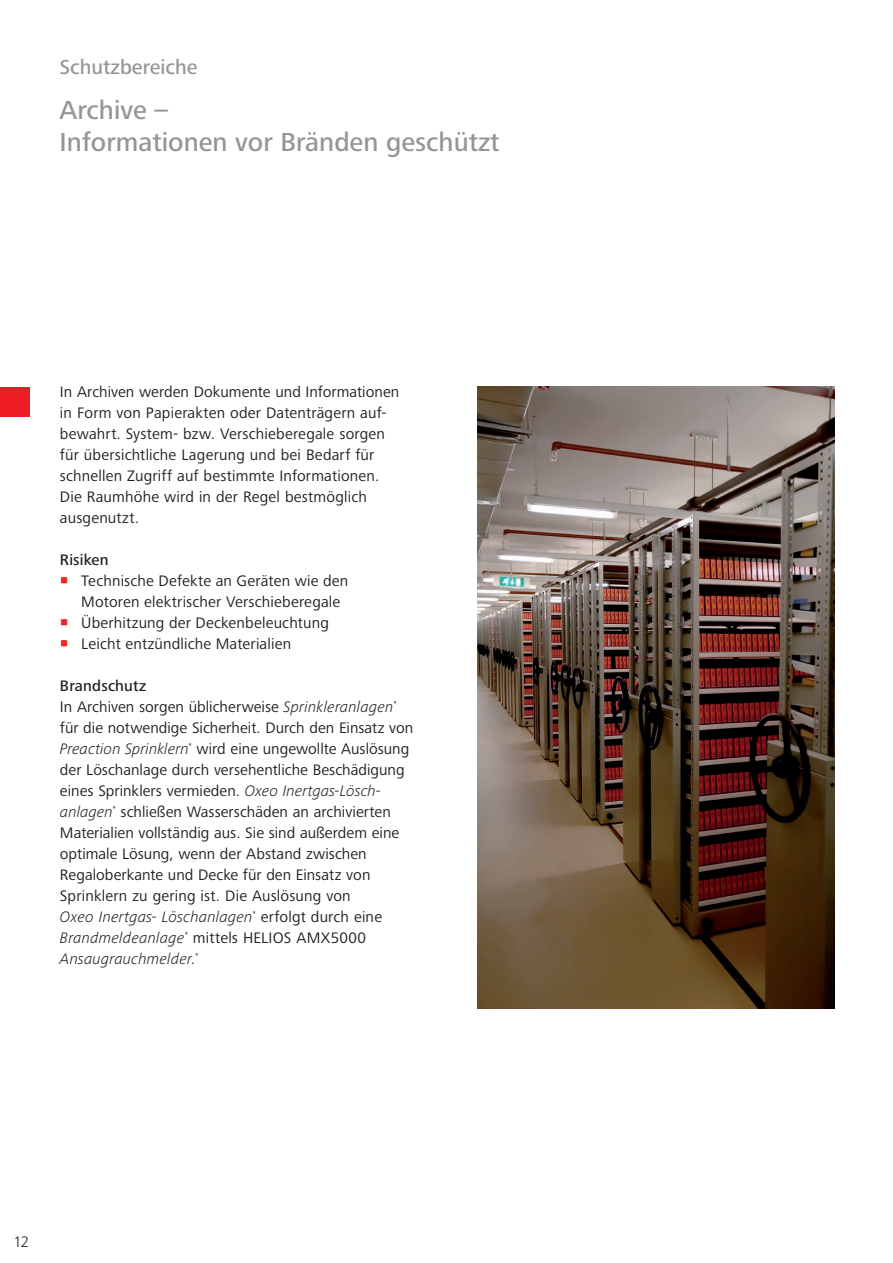
<style>
.page{position:relative;width:893px;height:1263px;background:#fff}
.page>*{position:absolute;margin:0;border:0;box-sizing:border-box;transform-origin:0 0}
.t1{font:500 27px/32.4px "Frutiger Next Pro";color:#939598}
.t2{font:500 21px "Frutiger Next Pro";color:#939598}
.t3{font:15.75px/21px "Frutiger Next Pro";letter-spacing:.005em;color:#231f20}
.t4{font:500 15.75px "Frutiger Next Pro";letter-spacing:.01em;color:#231f20}
.t5{font:300 15.75px "Frutiger Next Pro";color:#231f20}
.s1{font-weight:500}
.s2{font-weight:300;font-style:italic}
</style>
<div class="page">
<img style="left:477px;top:387px;width:357px;height:622px">
<div style="left:0;top:387px;width:30px;height:30px;background:#ee1d23"></div>
<h2 class="t2" style="left:60px;top:55px;width:140px">Schutzbereiche</h2>
<h1 class="t1" style="left:60px;top:94px;width:442px">Archive –<br>Informationen vor Bränden geschützt</h1>
<p class="t3" style="left:60px;top:381px;width:341px">In Archiven werden Dokumente und Informationen in Form von Papierakten oder Datenträgern auf&shy;bewahrt. System- bzw. Verschieberegale sorgen für übersichtliche Lagerung und bei Bedarf für schnellen Zugriff auf bestimmte Informationen.<br>Die Raumhöhe wird in der Regel bestmöglich ausgenutzt.</p>
<p class="t4" style="left:60px;top:551px;width:50px">Risiken</p>
<p class="t3" style="left:81px;top:570px;width:269px">Technische Defekte an Geräten wie den Motoren elektrischer Verschieberegale Überhitzung der Deckenbeleuchtung Leicht entzündliche Materialien</p>
<p class="t3" style="left:60px;top:675px;width:355px"><span class="s1">Brandschutz<br></span>In Archiven sorgen üblicherweise <span class="s2">Sprinkleranlagen</span><sup>* </sup>für die notwendige Sicherheit. Durch den Einsatz von <span class="s2">Preaction Sprinklern</span><sup>*</sup> wird eine ungewollte Auslösung der Löschanlage durch versehentliche Beschädigung eines Sprinklers vermieden. <span class="s2">Oxeo Inertgas-Lösch&shy;anlagen</span><sup>*</sup> schließen Wasserschäden an archivierten Materialien vollständig aus. Sie sind außerdem eine optimale Lösung, wenn der Abstand zwischen Regaloberkante und Decke für den Einsatz von Sprinklern zu gering ist. Die Auslösung von<br><span class="s2">Oxeo Inertgas- Löschanlagen</span><sup>*</sup> erfolgt durch eine <span class="s2">Brandmeldeanlage</span><sup>*</sup> mittels HELIOS AMX5000<br><span class="s2">Ansaugrauchmelder</span>.<sup>*</sup></p>
<p class="t5" style="left:13px;top:1233px;width:17px">12</p>
</div>
